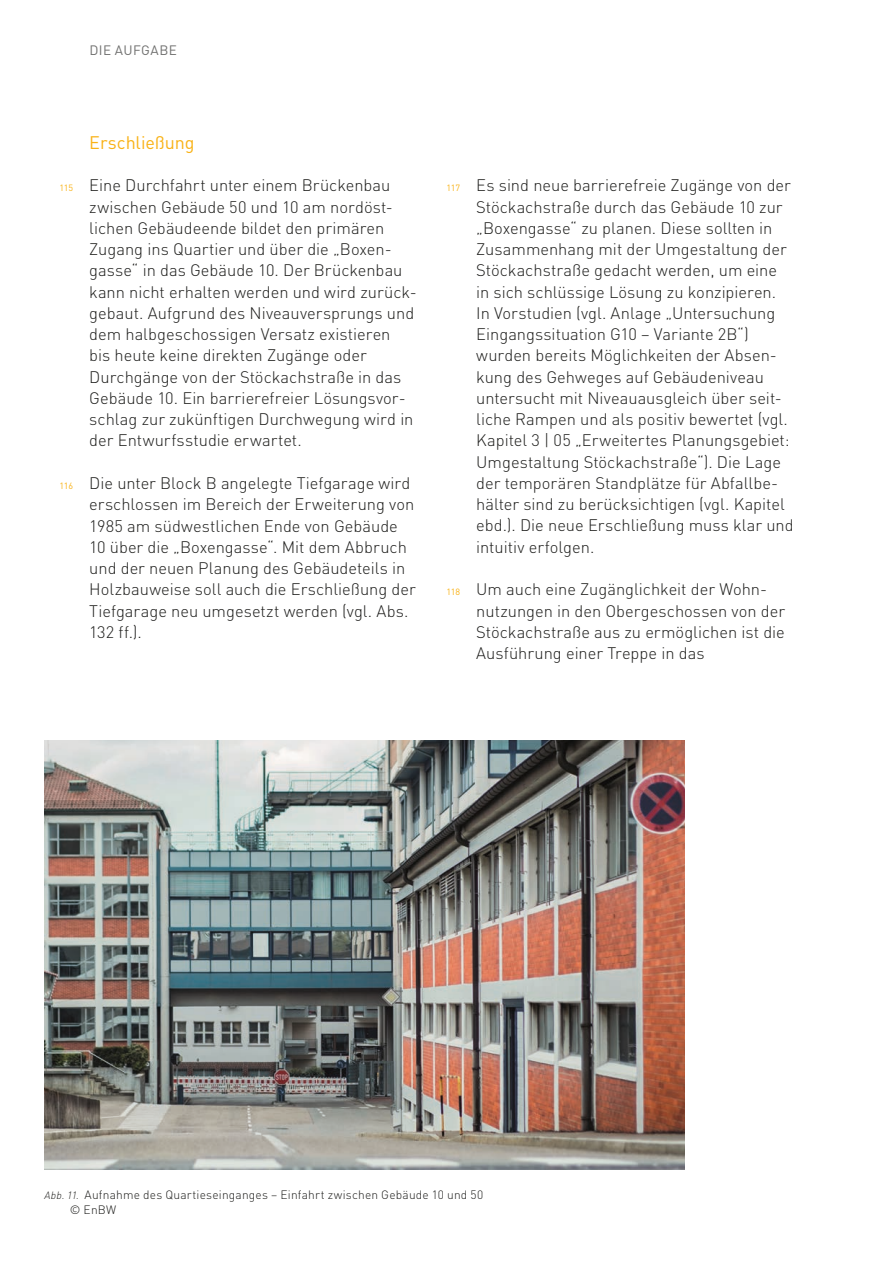
<style>
.page{position:relative;width:893px;height:1263px;background:#fff}
.page>*{position:absolute;margin:0;border:0;box-sizing:border-box;transform-origin:0 0}
.ASL_Überschrift_3{font:18px "DIN Pro";letter-spacing:-.005em;color:#f9b216}
.t1{font:300 16.5px/21.3px "DIN Pro";color:#1d1d1b}
.t2{font:13.5px "DIN Pro";letter-spacing:.03em;color:#70706f}
.t3{font:300 12px/14.4px "DIN Pro";letter-spacing:.015em;color:#1d1d1b}
.s1{font-weight:400;font-size:9px;color:#f9b216}
.s2{font-style:italic;font-size:10.5px}
</style>
<div class="page">
<img style="left:45px;top:740px;width:640px;height:429px">
<p class="t2" style="left:89px;top:39px;width:89px">DIE AUFGABE</p>
<p class="ASL_Überschrift_3" style="left:89px;top:128px;width:107px">Erschließung</p>
<p class="t1" style="left:89px;top:173px;width:329px;text-indent:-30px"><span class="s1">115</span> Eine Durchfahrt unter einem Brückenbau zwischen Gebäude 50 und 10 am nordöst&shy;lichen Gebäudeende bildet den primären Zugang ins Quartier und über die „Boxen&shy;gasse“ in das Gebäude 10. Der Brückenbau kann nicht erhalten werden und wird zurück&shy;gebaut. Aufgrund des Niveauversprungs und dem halbgeschossigen Versatz existieren<br>bis heute keine direkten Zugänge oder Durchgänge von der Stöckachstraße in das Gebäude 10. Ein barrierefreier Lösungsvor&shy;schlag zur zukünftigen Durchwegung wird in der Entwurfsstudie erwartet.</p>
<p class="t1" style="left:89px;top:471px;width:328px;text-indent:-30px"><span class="s1">116</span> Die unter Block B angelegte Tiefgarage wird erschlossen im Bereich der Erweiterung von 1985 am südwestlichen Ende von Gebäude 10 über die „Boxengasse“. Mit dem Abbruch und der neuen Planung des Gebäudeteils in Holzbauweise soll auch die Erschließung der Tiefgarage neu umgesetzt werden (vgl. Abs.<br>132 ff.).</p>
<p class="t1" style="left:476px;top:173px;width:319px;text-indent:-30px"><span class="s1">117</span> Es sind neue barrierefreie Zugänge von der Stöckachstraße durch das Gebäude 10 zur „Boxengasse“ zu planen. Diese sollten in Zusammenhang mit der Umgestaltung der Stöckachstraße gedacht werden, um eine in sich schlüssige Lösung zu konzipieren.<br>In Vorstudien (vgl. Anlage „Untersuchung Eingangssituation G10 – Variante 2B“) wurden bereits Möglichkeiten der Absen&shy;kung des Gehweges auf Gebäudeniveau untersucht mit Niveauausgleich über seit&shy;liche Rampen und als positiv bewertet (vgl.<br>Kapitel 3 | 05 „Erweitertes Planungsgebiet:<br>Umgestaltung Stöckachstraße“). Die Lage der temporären Standplätze für Abfallbe&shy;hälter sind zu berücksichtigen (vgl. Kapitel ebd.). Die neue Erschließung muss klar und intuitiv erfolgen.</p>
<p class="t1" style="left:476px;top:577px;width:310px;text-indent:-30px"><span class="s1">118</span> Um auch eine Zugänglichkeit der Wohn&shy;nutzungen in den Obergeschossen von der Stöckachstraße aus zu ermöglichen ist die Ausführung einer Treppe in das</p>
<p class="t3" style="left:70px;top:1187px;width:415px;text-indent:-25px"><span class="s2">Abb. 11.</span> Aufnahme des Quartieseinganges – Einfahrt zwischen Gebäude 10 und 50 © EnBW</p>
</div>
